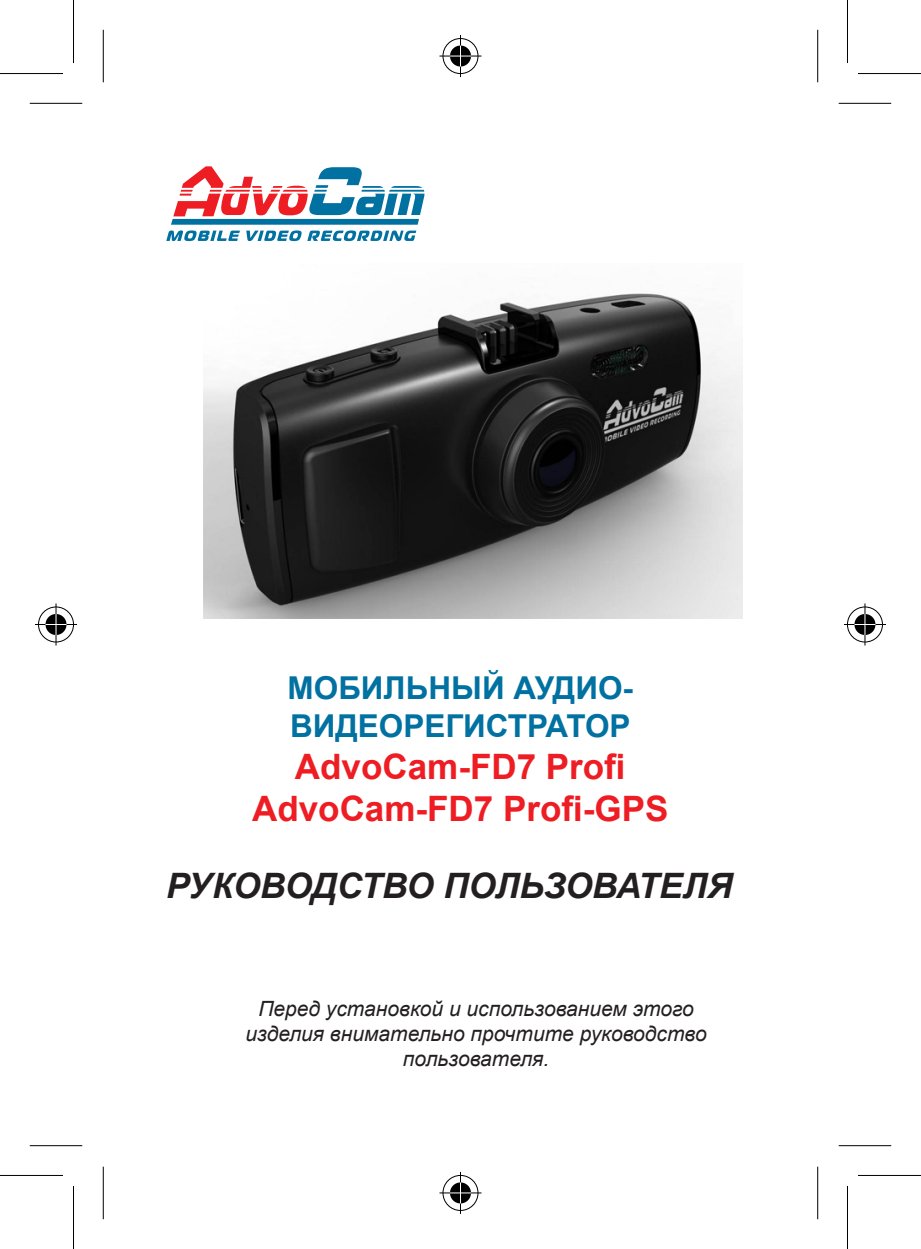
<style>
.page{position:relative;width:921px;height:1249px;background:#fff}
.page>*{position:absolute;margin:0;border:0;box-sizing:border-box;transform-origin:0 0}
.t1{font:700 35px "Arial";color:#ee1d23}
.t2{font:italic 700 35px "Arial";letter-spacing:-.015em;color:#231f20}
.t3{font:700 31.5px "Arial";color:#0071a1}
.t4{font:italic 21px/25.2px "Arial";color:#231f20;text-align:center}
</style>
<div class="page">
<svg style="left:166px;top:166px;width:258px;height:75px"></svg>
<img style="left:204px;top:293px;width:538px;height:325px">
<svg style="left:30px;top:102px;width:52px;height:1px"></svg>
<svg style="left:839px;top:102px;width:52px;height:1px"></svg>
<svg style="left:30px;top:1146px;width:52px;height:1px"></svg>
<svg style="left:839px;top:1146px;width:52px;height:1px"></svg>
<svg style="left:102px;top:30px;width:1px;height:52px"></svg>
<svg style="left:102px;top:1166px;width:1px;height:52px"></svg>
<svg style="left:818px;top:30px;width:1px;height:52px"></svg>
<svg style="left:818px;top:1166px;width:1px;height:52px"></svg>
<hr style="left:30px;top:103px;width:52px;height:1px;background:#000">
<hr style="left:839px;top:103px;width:52px;height:1px;background:#000">
<hr style="left:30px;top:1144px;width:52px;height:2px;background:#000">
<hr style="left:839px;top:1144px;width:52px;height:2px;background:#000">
<hr style="left:103px;top:30px;width:1px;height:52px;background:#000">
<hr style="left:103px;top:1166px;width:1px;height:52px;background:#000">
<hr style="left:817px;top:30px;width:1px;height:52px;background:#000">
<hr style="left:817px;top:1166px;width:1px;height:52px;background:#000">
<svg style="left:0;top:1175px;width:63px;height:1px"></svg>
<svg style="left:858px;top:1175px;width:63px;height:1px"></svg>
<hr style="left:0;top:73px;width:63px;height:1px;background:#000">
<hr style="left:858px;top:73px;width:63px;height:1px;background:#000">
<hr style="left:0;top:1174px;width:63px;height:1px;background:#000">
<hr style="left:858px;top:1174px;width:63px;height:1px;background:#000">
<hr style="left:73px;top:0;width:1px;height:63px;background:#000">
<hr style="left:73px;top:1185px;width:1px;height:63px;background:#000">
<hr style="left:847px;top:0;width:1px;height:63px;background:#000">
<hr style="left:847px;top:1185px;width:1px;height:63px;background:#000">
<div style="left:441px;top:36px;width:39px;height:40px;border:4px solid #fff;border-radius:50%"></div>
<hr style="left:439px;top:54px;width:42px;height:4px;background:#fff">
<div style="left:458px;top:35px;width:5px;height:42px;background:#fff"></div>
<div style="left:448px;top:43px;width:25px;height:26px;border:4px solid #fff;border-radius:50%"></div>
<div style="left:442px;top:38px;width:36px;height:36px;border:1px solid #000;border-radius:50%"></div>
<hr style="left:439px;top:55px;width:42px;height:2px;background:#000">
<hr style="left:460px;top:35px;width:1px;height:42px;background:#000">
<div style="left:450px;top:46px;width:21px;height:21px;background:#000;border-radius:50%"></div>
<hr style="left:450px;top:55px;width:21px;height:2px;background:#fff">
<svg style="left:460px;top:46px;width:1px;height:21px"></svg>
<div style="left:441px;top:1173px;width:39px;height:39px;border:4px solid #fff;border-radius:50%"></div>
<svg style="left:439px;top:1190px;width:42px;height:4px"></svg>
<div style="left:458px;top:1171px;width:5px;height:42px;background:#fff"></div>
<div style="left:448px;top:1180px;width:25px;height:25px;border:4px solid #fff;border-radius:50%"></div>
<div style="left:442px;top:1174px;width:36px;height:36px;border:1px solid #000;border-radius:50%"></div>
<hr style="left:439px;top:1192px;width:42px;height:1px;background:#000">
<hr style="left:460px;top:1171px;width:1px;height:42px;background:#000">
<svg style="left:450px;top:1182px;width:21px;height:21px"></svg>
<div style="left:36px;top:604px;width:40px;height:40px;border:4px solid #fff;border-radius:50%"></div>
<hr style="left:35px;top:622px;width:42px;height:4px;background:#fff">
<hr style="left:54px;top:603px;width:4px;height:42px;background:#fff">
<div style="left:43px;top:611px;width:26px;height:26px;border:4px solid #fff;border-radius:50%"></div>
<div style="left:38px;top:606px;width:36px;height:36px;border:1px solid #000;border-radius:50%"></div>
<hr style="left:35px;top:624px;width:42px;height:1px;background:#000">
<hr style="left:55px;top:603px;width:2px;height:42px;background:#000">
<div style="left:46px;top:614px;width:21px;height:21px;background:#000;border-radius:50%"></div>
<svg style="left:46px;top:624px;width:21px;height:1px"></svg>
<hr style="left:55px;top:614px;width:2px;height:21px;background:#fff">
<div style="left:845px;top:604px;width:40px;height:40px;border:4px solid #fff;border-radius:50%"></div>
<hr style="left:844px;top:622px;width:42px;height:4px;background:#fff">
<svg style="left:863px;top:603px;width:4px;height:42px"></svg>
<div style="left:852px;top:611px;width:26px;height:26px;border:4px solid #fff;border-radius:50%"></div>
<div style="left:847px;top:606px;width:36px;height:36px;border:1px solid #000;border-radius:50%"></div>
<hr style="left:844px;top:624px;width:42px;height:1px;background:#000">
<hr style="left:864px;top:603px;width:1px;height:42px;background:#000">
<svg style="left:854px;top:614px;width:21px;height:21px"></svg>
<p class="t3" style="left:288px;top:667px;width:347px">мобильный аудио-</p>
<p class="t3" style="left:290px;top:705px;width:342px">видеорегистратор</p>
<p class="t1" style="left:295px;top:743px;width:332px">AdvoCam-FD7 Profi</p>
<p class="t1" style="left:252px;top:785px;width:418px">AdvoCam-FD7 Profi-GPS</p>
<p class="t2" style="left:166px;top:862px;width:568px">Руководство пользователя</p>
<p class="t4" style="left:246px;top:995px;width:463px">Перед установкой и использованием этого изделия внимательно прочтите руководство пользователя.</p>
</div>
